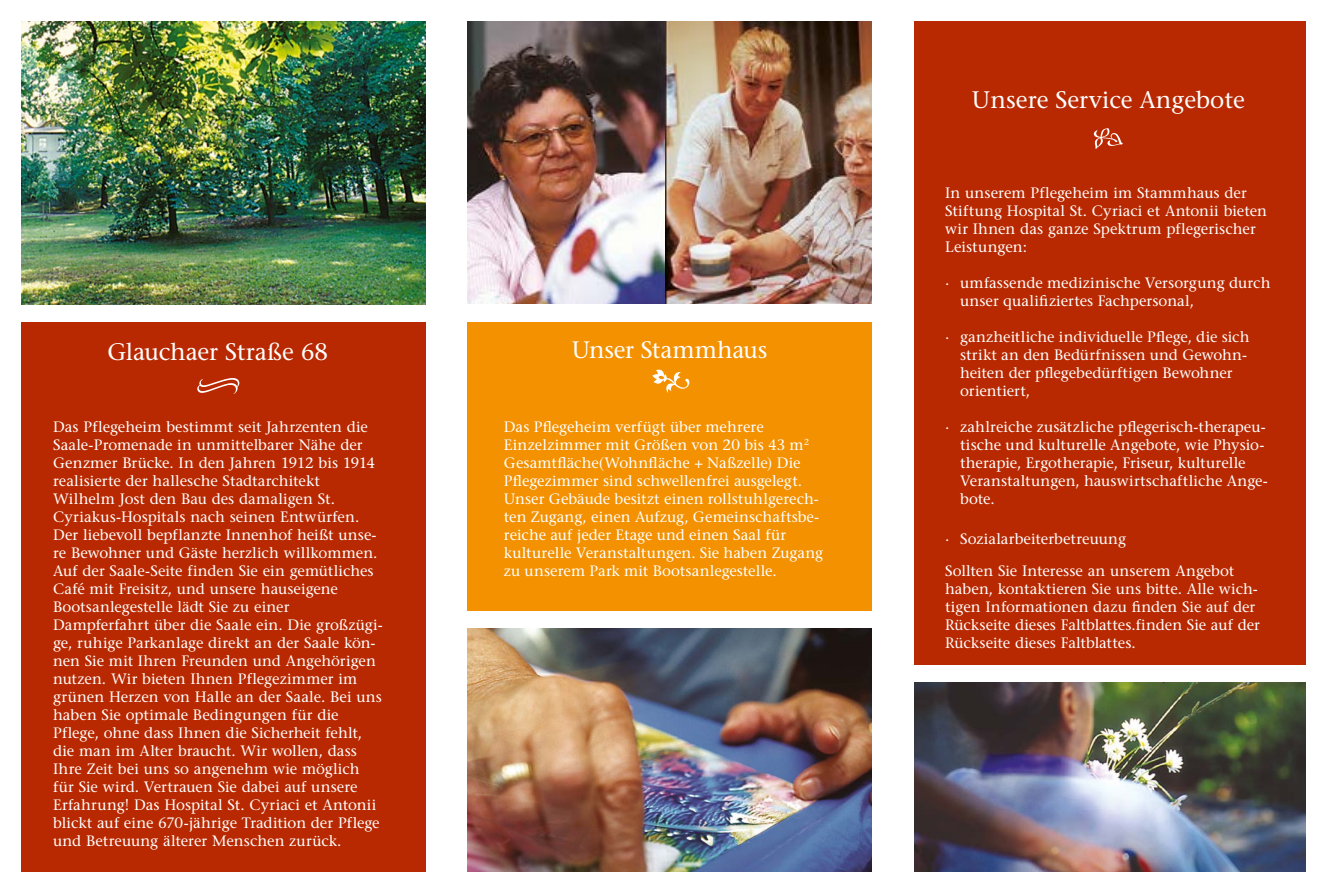
<style>
.page{position:relative;width:1327px;height:893px;background:#fff}
.page>*{position:absolute;margin:0;border:0;box-sizing:border-box;transform-origin:0 0}
.t1{font:23.85px "Stone Serif LT";color:#fff}
.t2{font:23.7px "Stone Serif LT";letter-spacing:-.015em;color:#fff}
.t3{font:15px/18px "Stone Serif LT";letter-spacing:.005em;color:#fff}
</style>
<div class="page">
<div style="left:914px;top:21px;width:391px;height:644px;background:#b92901"></div>
<svg style="left:1094px;top:128px;width:29px;height:21px"></svg>
<img style="left:914px;top:683px;width:391px;height:189px">
<div style="left:468px;top:323px;width:404px;height:288px;background:#f39100"></div>
<svg style="left:652px;top:370px;width:37px;height:23px"></svg>
<img style="left:468px;top:629px;width:404px;height:243px">
<img style="left:468px;top:21px;width:404px;height:282px">
<div style="left:21px;top:323px;width:404px;height:549px;background:#b92901"></div>
<svg style="left:197px;top:378px;width:42px;height:16px"></svg>
<img style="left:21px;top:21px;width:404px;height:284px">
<h1 class="t1" style="left:107px;top:337px;width:222px">Glauchaer Straße 68</h1>
<p class="t3" style="left:53px;top:418px;width:331px">Das Pflegeheim bestimmt seit Jahrzenten die Saale-Promenade in unmittelbarer Nähe der Genzmer Brücke. In den Jahren 1912 bis 1914 realisierte der hallesche Stadtarchitekt Wilhelm Jost den Bau des damaligen St.<br>Cyriakus-Hospitals nach seinen Entwürfen.<br>Der liebevoll bepflanzte Innenhof heißt unse&shy;re Bewohner und Gäste herzlich willkommen.<br>Auf der Saale-Seite finden Sie ein gemütliches Café mit Freisitz, und unsere hauseigene Bootsanlegestelle lädt Sie zu einer Dampferfahrt über die Saale ein. Die großzügi&shy;ge, ruhige Parkanlage direkt an der Saale kön&shy;nen Sie mit Ihren Freunden und Angehörigen nutzen. Wir bieten Ihnen Pflegezimmer im grünen Herzen von Halle an der Saale. Bei uns haben Sie optimale Bedingungen für die Pflege, ohne dass Ihnen die Sicherheit fehlt, die man im Alter braucht. Wir wollen, dass Ihre Zeit bei uns so angenehm wie möglich für Sie wird. Vertrauen Sie dabei auf unsere Erfahrung! Das Hospital St. Cyriaci et Antonii blickt auf eine 670-jährige Tradition der Pflege und Betreuung älterer Menschen zurück.</p>
<h2 class="t2" style="left:572px;top:336px;width:197px">Unser Stammhaus</h2>
<p class="t3" style="left:504px;top:418px;width:321px">Das Pflegeheim verfügt über mehrere Einzelzimmer mit Größen von 20 bis 43 m<sup>2<br></sup>Gesamtfläche(Wohnfläche + Naßzelle) Die Pflegezimmer sind schwellenfrei ausgelegt.<br>Unser Gebäude besitzt einen rollstuhlgerech&shy;ten Zugang, einen Aufzug, Gemeinschaftsbe&shy;reiche auf jeder Etage und einen Saal für kulturelle Veranstaltungen. Sie haben Zugang zu unserem Park mit Bootsanlegestelle.</p>
<h1 class="t1" style="left:972px;top:85px;width:275px">Unsere Service Angebote</h1>
<p class="t3" style="left:945px;top:184px;width:323px">In unserem Pflegeheim im Stammhaus der Stiftung Hospital St. Cyriaci et Antonii bieten wir Ihnen das ganze Spektrum pflegerischer Leistungen:</p>
<p class="t3" style="left:960px;top:274px;width:312px;text-indent:-15px">· umfassende medizinische Versorgung durch unser qualifiziertes Fachpersonal,</p>
<p class="t3" style="left:960px;top:328px;width:291px;text-indent:-15px">· ganzheitliche individuelle Pflege, die sich strikt an den Bedürfnissen und Gewohn&shy;heiten der pflegebedürftigen Bewohner orientiert,</p>
<p class="t3" style="left:960px;top:418px;width:309px;text-indent:-15px">· zahlreiche zusätzliche pflegerisch-therapeu&shy;tische und kulturelle Angebote, wie Physio&shy;therapie, Ergotherapie, Friseur, kulturelle Veranstaltungen, hauswirtschaftliche Ange&shy;bote.</p>
<p class="t3" style="left:945px;top:522px;width:291px;line-height:32.4px">· Sozialarbeiterbetreuung<br>Sollten Sie Interesse an unserem Angebot</p>
<p class="t3" style="left:945px;top:580px;width:316px">haben, kontaktieren Sie uns bitte. Alle wich&shy;tigen Informationen dazu finden Sie auf der Rückseite dieses Faltblattes.finden Sie auf der Rückseite dieses Faltblattes.</p>
</div>
